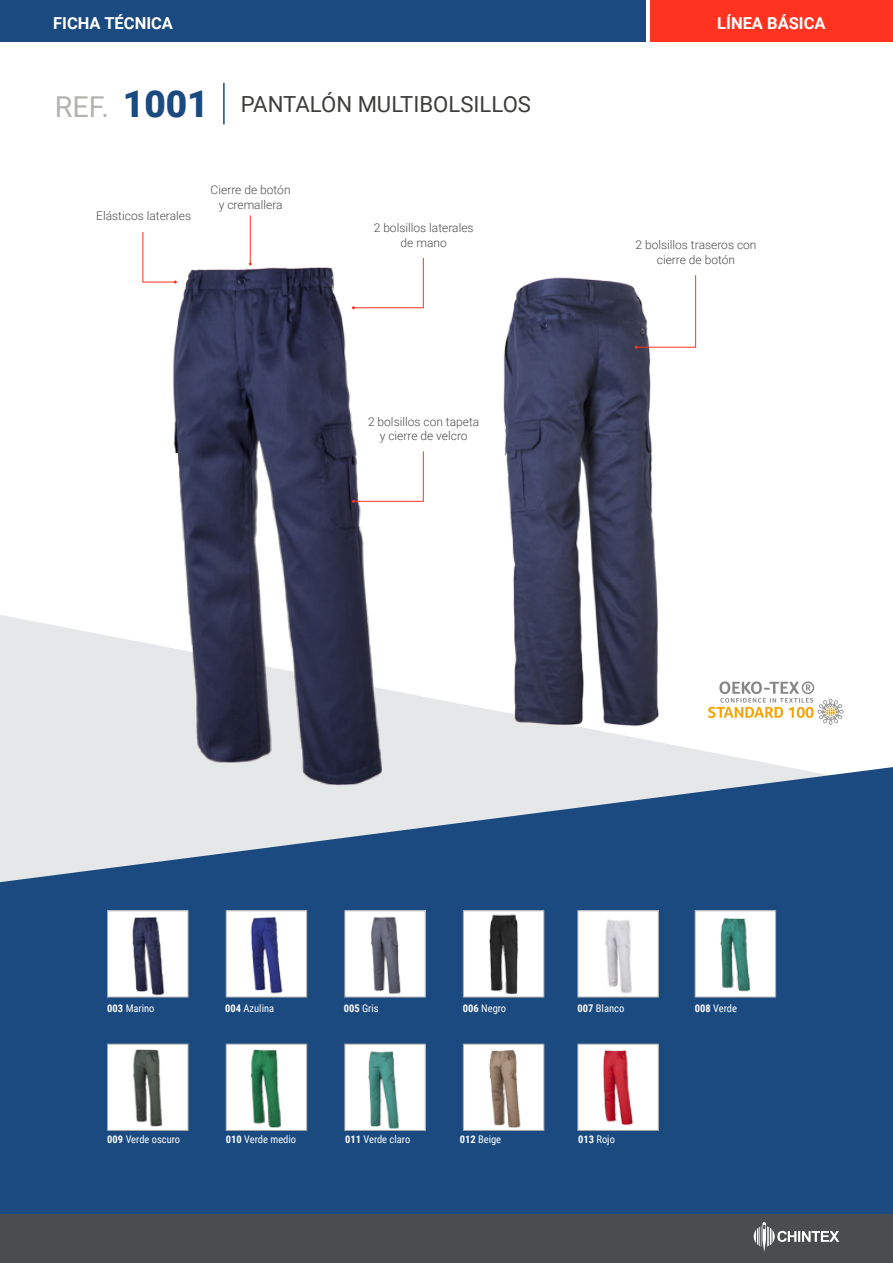
<style>
.page{position:relative;width:893px;height:1263px;background:#fff}
.page>*{position:absolute;margin:0;border:0;box-sizing:border-box;transform-origin:0 0}
.t1{font:22.2px "Roboto";color:#3d3d3b}
.t2{font:700 16.5px "Roboto";color:#fff}
.t3{font:300 12px/14.4px "Roboto";color:#4b4c4d;text-align:center}
.t4{font:10.5px "Roboto Condensed";color:#fff}
.s1{font-size:28.8px;color:#b3b3b0}
.s2{font-weight:900;font-size:37.05px;color:#1a4a80}
.s3{font-weight:700}
</style>
<div class="page">
<svg style="left:0;top:615px;width:775px;height:150px;fill:#e6e7e9"></svg>
<svg style="left:0;top:765px;width:893px;height:449px;background:#37608f"></svg>
<div style="left:0;top:0;width:645px;height:42px;background:#1a4a80"></div>
<div style="left:0;top:1214px;width:893px;height:49px;background:#4b4c4d"></div>
<div style="left:650px;top:0;width:243px;height:42px;background:#ff331f"></div>
<svg style="left:754px;top:1222px;width:85px;height:30px"></svg>
<hr style="left:223px;top:83px;width:2px;height:41px;background:#1a4a80">
<img style="left:500px;top:275px;width:240px;height:465px">
<div style="left:108px;top:911px;width:80px;height:86px;background:#fff"></div>
<img style="left:132px;top:916px;width:33px;height:79px">
<div style="left:107px;top:910px;width:81px;height:87px;border:1px solid #a3a4a8"></div>
<div style="left:226px;top:911px;width:81px;height:86px;background:#fff"></div>
<img style="left:250px;top:916px;width:33px;height:78px">
<div style="left:226px;top:910px;width:81px;height:87px;border:1px solid #a3a4a8"></div>
<div style="left:345px;top:911px;width:80px;height:86px;background:#fff"></div>
<img style="left:371px;top:916px;width:30px;height:78px">
<div style="left:345px;top:910px;width:80px;height:87px;border:1px solid #a3a4a8"></div>
<div style="left:463px;top:911px;width:81px;height:86px;background:#fff"></div>
<img style="left:489px;top:914px;width:29px;height:81px">
<div style="left:463px;top:910px;width:81px;height:87px;border:1px solid #a3a4a8"></div>
<div style="left:578px;top:911px;width:80px;height:86px;background:#fff"></div>
<img style="left:605px;top:919px;width:27px;height:75px">
<div style="left:578px;top:910px;width:80px;height:87px;border:1px solid #a3a4a8"></div>
<div style="left:695px;top:911px;width:81px;height:86px;background:#fff"></div>
<img style="left:720px;top:918px;width:31px;height:74px">
<div style="left:695px;top:910px;width:81px;height:87px;border:1px solid #a3a4a8"></div>
<img style="left:156px;top:230px;width:241px;height:569px">
<svg style="left:352px;top:257px;width:72px;height:52px"></svg>
<hr style="left:250px;top:215px;width:1px;height:49px;background:#ff331f">
<svg style="left:142px;top:231px;width:35px;height:53px"></svg>
<svg style="left:635px;top:275px;width:61px;height:74px"></svg>
<svg style="left:352px;top:451px;width:72px;height:52px"></svg>
<svg style="left:708px;top:681px;width:136px;height:44px"></svg>
<div style="left:108px;top:1044px;width:80px;height:86px;background:#fff"></div>
<img style="left:133px;top:1049px;width:30px;height:78px">
<div style="left:107px;top:1044px;width:81px;height:87px;border:1px solid #a3a4a8"></div>
<div style="left:226px;top:1044px;width:81px;height:86px;background:#fff"></div>
<img style="left:250px;top:1049px;width:31px;height:79px">
<div style="left:226px;top:1044px;width:81px;height:87px;border:1px solid #a3a4a8"></div>
<div style="left:345px;top:1044px;width:80px;height:86px;background:#fff"></div>
<img style="left:368px;top:1051px;width:31px;height:78px">
<div style="left:345px;top:1044px;width:80px;height:87px;border:1px solid #a3a4a8"></div>
<div style="left:463px;top:1044px;width:81px;height:86px;background:#fff"></div>
<img style="left:489px;top:1049px;width:32px;height:79px">
<div style="left:463px;top:1044px;width:81px;height:87px;border:1px solid #a3a4a8"></div>
<div style="left:578px;top:1044px;width:80px;height:86px;background:#fff"></div>
<img style="left:603px;top:1050px;width:31px;height:76px">
<div style="left:578px;top:1044px;width:80px;height:87px;border:1px solid #a3a4a8"></div>
<h2 class="t2" style="left:53px;top:11px;width:121px">FICHA TÉCNICA</h2>
<h2 class="t2" style="left:717px;top:11px;width:110px">LÍNEA BÁSICA</h2>
<h1 class="t1" style="left:55px;top:89px;width:478px"><span class="s1">REF.</span> <span class="s2">1001</span> PANTALÓN MULTIBOLSILLOS</h1>
<p class="t3" style="left:96px;top:208px;width:96px">Elásticos laterales</p>
<p class="t3" style="left:211px;top:182px;width:81px">Cierre de botón y cremallera</p>
<p class="t3" style="left:374px;top:220px;width:101px">2 bolsillos laterales de mano</p>
<p class="t3" style="left:368px;top:414px;width:113px">2 bolsillos con tapeta y cierre de velcro</p>
<p class="t3" style="left:635px;top:238px;width:122px">2 bolsillos traseros con cierre de botón</p>
<p class="t4" style="left:107px;top:1000px;width:49px"><span class="s3">003</span> Marino</p>
<p class="t4" style="left:225px;top:1000px;width:51px"><span class="s3">004</span> Azulina</p>
<p class="t4" style="left:344px;top:1000px;width:36px"><span class="s3">005</span> Gris</p>
<p class="t4" style="left:463px;top:1000px;width:45px"><span class="s3">006</span> Negro</p>
<p class="t4" style="left:578px;top:1000px;width:48px"><span class="s3">007</span> Blanco</p>
<p class="t4" style="left:695px;top:1000px;width:44px"><span class="s3">008</span> Verde</p>
<p class="t4" style="left:107px;top:1132px;width:74px"><span class="s3">009</span> Verde oscuro</p>
<p class="t4" style="left:226px;top:1132px;width:72px"><span class="s3">010</span> Verde medio</p>
<p class="t4" style="left:345px;top:1132px;width:67px"><span class="s3">011</span> Verde claro</p>
<p class="t4" style="left:460px;top:1132px;width:43px"><span class="s3">012</span> Beige</p>
<p class="t4" style="left:578px;top:1132px;width:38px"><span class="s3">013</span> Rojo</p>
</div>
